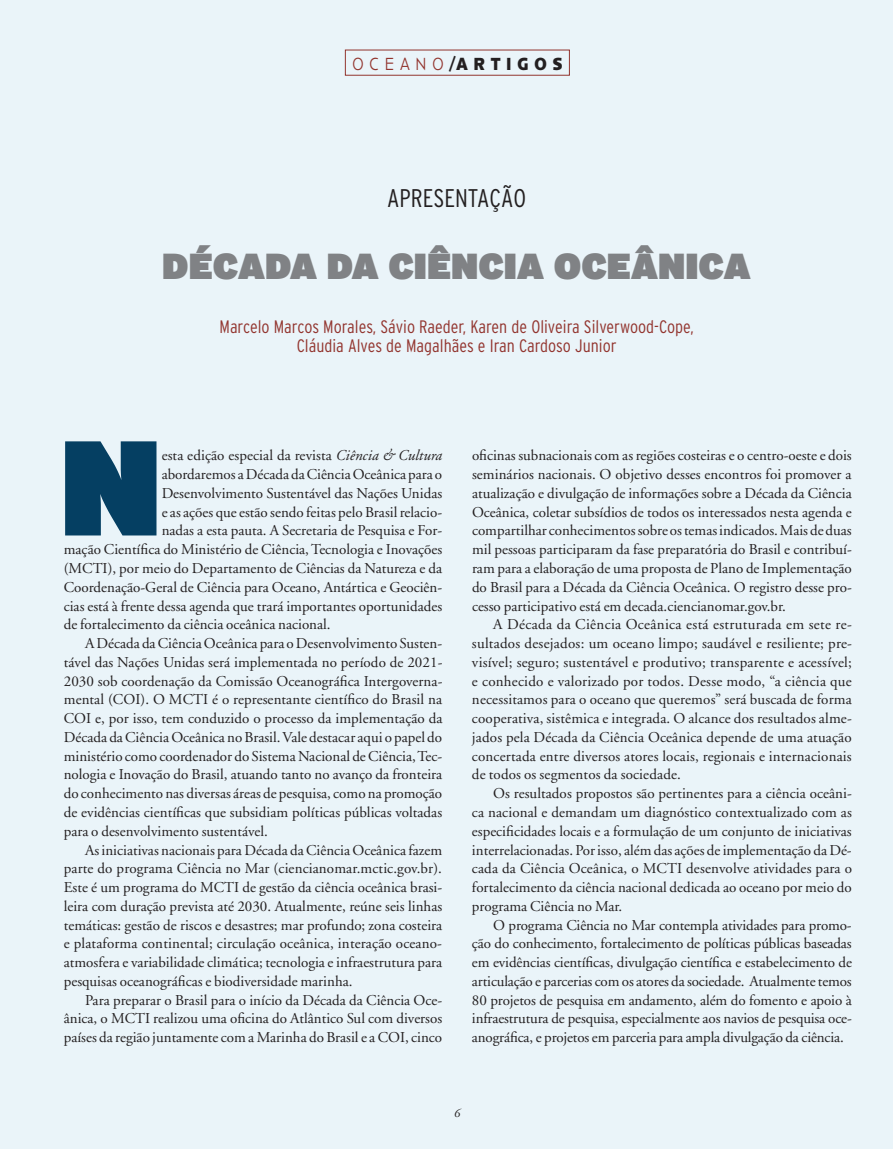
<style>
.page{position:relative;width:893px;height:1149px;background:#fff}
.page>*{position:absolute;margin:0;border:0;box-sizing:border-box;transform-origin:0 0}
.t1{font:900 134.4px "Interstate";color:#053f62}
.t2{font:900 36px "Interstate";color:#808285}
.t3{font:300 condensed 25.5px "Interstate";color:#231f20}
.t4{font:300 condensed 18px/18px "Interstate";color:#92342e;text-align:center}
.t5{font:700 18px "Anisette Petite";letter-spacing:.415em;color:#231f20;scale:.9 1}
.t6{font:15px/18.8px "Adobe Garamond";color:#231f20;text-align:justify}
.t7{font:italic 12px "Adobe Garamond";color:#231f20}
.s1{font-weight:300;color:#92342e}
.s2{font-style:italic}
</style>
<div class="page">
<div style="left:0;top:0;width:893px;height:1148px;background:#eaf4f9"></div>
<div style="left:345px;top:50px;width:225px;height:26px;border:1px solid #92342e"></div>
<p class="t5" style="left:352px;top:53px;width:235px"><span class="s1">OCEANO</span>/ARTIGOS</p>
<h3 class="t3" style="left:387px;top:184px;width:140px">Apresentação</h3>
<h2 class="t2" style="left:162px;top:244px;width:590px">DÉCADA DA CIÊNCIA OCEÂNICA</h2>
<p class="t4" style="left:220px;top:318px;width:476px">Marcelo Marcos Morales, Sávio Raeder, Karen de Oliveira Silverwood-Cope,<br>Cláudia Alves de Magalhães e Iran Cardoso Junior</p>
<h1 class="t1" style="left:60px;top:404px;width:103px">N</h1>
<p class="t6" style="left:162px;top:446px;width:282px">esta edição especial da revista <span class="s2">Ciência &amp; Cultura</span></p>
<p class="t6" style="left:162px;top:465px;width:282px">abordaremos a Década da Ciência Oceânica para o</p>
<p class="t6" style="left:162px;top:484px;width:282px">Desenvolvimento Sustentável das Nações Unidas</p>
<p class="t6" style="left:162px;top:503px;width:282px">e as ações que estão sendo feitas pelo Brasil relacio-</p>
<p class="t6" style="left:162px;top:521px;width:282px">nadas a esta pauta. A Secretaria de Pesquisa e For-</p>
<p class="t6" style="left:64px;top:540px;width:380px">mação Científica do Ministério de Ciência, Tecnologia e Inovações</p>
<p class="t6" style="left:64px;top:559px;width:380px">(MCTI), por meio do Departamento de Ciências da Natureza e da</p>
<p class="t6" style="left:64px;top:578px;width:380px">Coordenação-Geral de Ciência para Oceano, Antártica e Geociên-</p>
<p class="t6" style="left:64px;top:596px;width:380px">cias está à frente dessa agenda que trará importantes oportunidades</p>
<p class="t6" style="left:64px;top:615px;width:268px">de fortalecimento da ciência oceânica nacional.</p>
<p class="t6" style="left:85px;top:634px;width:359px">A Década da Ciência Oceânica para o Desenvolvimento Susten-</p>
<p class="t6" style="left:64px;top:653px;width:380px">tável das Nações Unidas será implementada no período de 2021-</p>
<p class="t6" style="left:64px;top:671px;width:380px">2030 sob coordenação da Comissão Oceanográfica Intergoverna-</p>
<p class="t6" style="left:64px;top:690px;width:380px">mental (COI). O MCTI é o representante científico do Brasil na</p>
<p class="t6" style="left:64px;top:709px;width:380px">COI e, por isso, tem conduzido o processo da implementação da</p>
<p class="t6" style="left:64px;top:728px;width:380px">Década da Ciência Oceânica no Brasil. Vale destacar aqui o papel do</p>
<p class="t6" style="left:64px;top:746px;width:380px">ministério como coordenador do Sistema Nacional de Ciência, Tec-</p>
<p class="t6" style="left:64px;top:765px;width:380px">nologia e Inovação do Brasil, atuando tanto no avanço da fronteira</p>
<p class="t6" style="left:64px;top:784px;width:380px">do conhecimento nas diversas áreas de pesquisa, como na promoção</p>
<p class="t6" style="left:64px;top:803px;width:380px">de evidências científicas que subsidiam políticas públicas voltadas</p>
<p class="t6" style="left:64px;top:821px;width:206px">para o desenvolvimento sustentável.</p>
<p class="t6" style="left:85px;top:840px;width:359px">As iniciativas nacionais para Década da Ciência Oceânica fazem</p>
<p class="t6" style="left:64px;top:859px;width:380px">parte do programa Ciência no Mar (ciencianomar.mctic.gov.br).</p>
<p class="t6" style="left:64px;top:878px;width:380px">Este é um programa do MCTI de gestão da ciência oceânica brasi-</p>
<p class="t6" style="left:64px;top:896px;width:380px">leira com duração prevista até 2030. Atualmente, reúne seis linhas</p>
<p class="t6" style="left:64px;top:915px;width:380px">temáticas: gestão de riscos e desastres; mar profundo; zona costeira</p>
<p class="t6" style="left:64px;top:934px;width:380px">e plataforma continental; circulação oceânica, interação oceano-</p>
<p class="t6" style="left:64px;top:953px;width:380px">atmosfera e variabilidade climática; tecnologia e infraestrutura para</p>
<p class="t6" style="left:64px;top:971px;width:290px">pesquisas oceanográficas e biodiversidade marinha.</p>
<p class="t6" style="left:85px;top:990px;width:359px">Para preparar o Brasil para o início da Década da Ciência Oce-</p>
<p class="t6" style="left:64px;top:1009px;width:380px">ânica, o MCTI realizou uma oficina do Atlântico Sul com diversos</p>
<p class="t6" style="left:64px;top:1028px;width:380px">países da região juntamente com a Marinha do Brasil e a COI, cinco</p>
<p class="t6" style="left:472px;top:446px;width:381px">oficinas subnacionais com as regiões costeiras e o centro-oeste e dois seminários nacionais. O objetivo desses encontros foi promover a atualização e divulgação de informações sobre a Década da Ciência Oceânica, coletar subsídios de todos os interessados nesta agenda e compartilhar conhecimentos sobre os temas indicados. Mais de duas mil pessoas participaram da fase preparatória do Brasil e contribuí&shy;ram para a elaboração de uma proposta de Plano de Implementação do Brasil para a Década da Ciência Oceânica. O registro desse pro&shy;cesso participativo está em decada.ciencianomar.gov.br.</p>
<p class="t6" style="left:472px;top:615px;width:382px;text-indent:21px">A Década da Ciência Oceânica está estruturada em sete re&shy;sultados desejados: um oceano limpo; saudável e resiliente; pre&shy;visível; seguro; sustentável e produtivo; transparente e acessível; e conhecido e valorizado por todos. Desse modo, “a ciência que necessitamos para o oceano que queremos” será buscada de forma cooperativa, sistêmica e integrada. O alcance dos resultados alme&shy;jados pela Década da Ciência Oceânica depende de uma atuação concertada entre diversos atores locais, regionais e internacionais de todos os segmentos da sociedade.</p>
<p class="t6" style="left:472px;top:784px;width:381px;text-indent:21px">Os resultados propostos são pertinentes para a ciência oceâni&shy;ca nacional e demandam um diagnóstico contextualizado com as especificidades locais e a formulação de um conjunto de iniciativas interrelacionadas. Por isso, além das ações de implementação da Dé&shy;cada da Ciência Oceânica, o MCTI desenvolve atividades para o fortalecimento da ciência nacional dedicada ao oceano por meio do programa Ciência no Mar.</p>
<p class="t6" style="left:472px;top:915px;width:382px;text-indent:21px">O programa Ciência no Mar contempla atividades para promo&shy;ção do conhecimento, fortalecimento de políticas públicas baseadas em evidências científicas, divulgação científica e estabelecimento de articulação e parcerias com os atores da sociedade. Atualmente temos 80 projetos de pesquisa em andamento, além do fomento e apoio à infraestrutura de pesquisa, especialmente aos navios de pesquisa oce&shy;anográfica, e projetos em parceria para ampla divulgação da ciência.</p>
<p class="t7" style="left:454px;top:1106px;width:7px">6</p>
</div>
